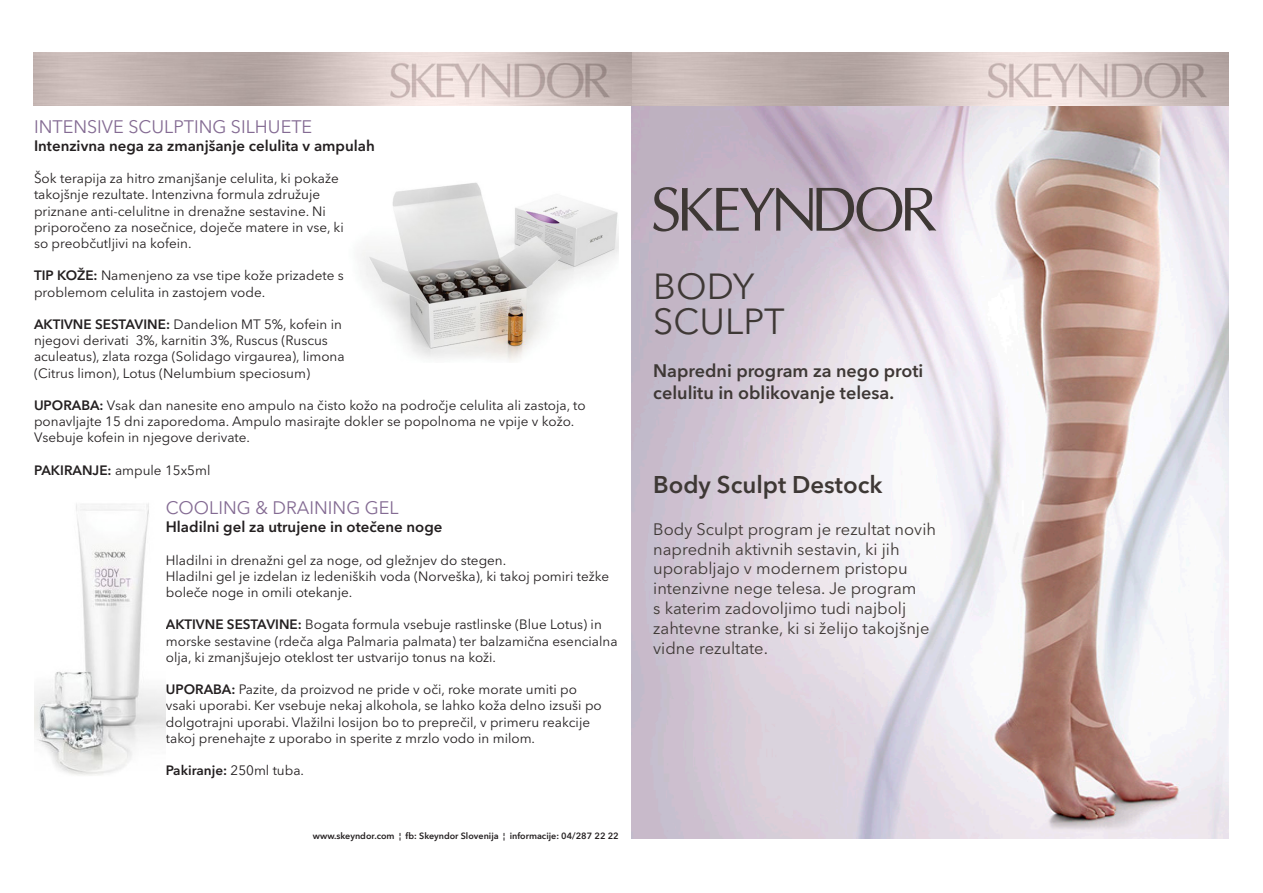
<style>
.page{position:relative;width:1263px;height:893px;background:#fff}
.page>*{position:absolute;margin:0;border:0;box-sizing:border-box;transform-origin:0 0}
.t1{font:36px "Avenir Next LT Pro";color:#3e3835}
.t2{font:600 24px "Avenir Next LT Pro";color:#3e3835}
.t3{font:600 18px/21.6px "Avenir Next LT Pro";color:#3e3835}
.t4{font:18px "Avenir Next LT Pro";color:#846b93}
.t5{font:16.5px/19.8px "Avenir Next LT Pro";color:#3e3835}
.t6{font:600 15px "Avenir Next LT Pro";color:#231f20}
.t7{font:13.5px/16.2px "Avenir Next LT Pro";color:#231f20}
.t8{font:600 13.5px "Avenir Next LT Pro";color:#231f20}
.t9{font:600 9px "Avenir Next LT Pro";color:#231f20}
.s1{font-weight:600}
.s2{font-weight:400}
</style>
<div class="page">
<img style="left:631px;top:52px;width:598px;height:787px">
<img style="left:33px;top:52px;width:598px;height:54px">
<svg style="left:653px;top:187px;width:283px;height:44px;background:#a0939f"></svg>
<img style="left:361px;top:182px;width:258px;height:179px">
<img style="left:34px;top:503px;width:132px;height:273px">
<p class="t4" style="left:34px;top:116px;width:280px">INTENSIVE SCULPTING SILHUETE</p>
<p class="t6" style="left:34px;top:136px;width:342px">Intenzivna nega za zmanjšanje celulita v ampulah</p>
<p class="t7" style="left:34px;top:170px;width:311px">Šok terapija za hitro zmanjšanje celulita, ki pokaže takojšnje rezultate. Intenzivna formula združuje priznane anti-celulitne in drenažne sestavine. Ni priporočeno za nosečnice, doječe matere in vse, ki so preobčutljivi na kofein.</p>
<p class="t7" style="left:34px;top:268px;width:311px"><span class="s1">TIP KOŽE:</span> Namenjeno za vse tipe kože prizadete s problemom celulita in zastojem vode.</p>
<p class="t7" style="left:34px;top:316px;width:312px"><span class="s1">AKTIVNE SESTAVINE:</span> Dandelion MT 5%, kofein in njegovi derivati 3%, karnitin 3%, Ruscus (Ruscus aculeatus), zlata rozga (Solidago virgaurea), limona (Citrus limon), Lotus (Nelumbium speciosum)</p>
<p class="t7" style="left:34px;top:397px;width:553px"><span class="s1">UPORABA:</span> Vsak dan nanesite eno ampulo na čisto kožo na področje celulita ali zastoja, to ponavljajte 15 dni zaporedoma. Ampulo masirajte dokler se popolnoma ne vpije v kožo.</p>
<p class="t7" style="left:34px;top:430px;width:217px">Vsebuje kofein in njegove derivate.</p>
<p class="t7" style="left:34px;top:462px;width:178px"><span class="s1">PAKIRANJE:</span> ampule 15x5ml</p>
<p class="t4" style="left:166px;top:497px;width:234px">COOLING &amp; DRAINING GEL</p>
<p class="t6" style="left:166px;top:518px;width:278px">Hladilni gel za utrujene in otečene noge</p>
<p class="t7" style="left:166px;top:552px;width:342px">Hladilni in drenažni gel za noge, od gležnjev do stegen.</p>
<p class="t7" style="left:166px;top:568px;width:445px">Hladilni gel je izdelan iz ledeniških voda (Norveška), ki takoj pomiri težke boleče noge in omili otekanje.</p>
<p class="t7" style="left:166px;top:616px;width:453px"><span class="s1">AKTIVNE SESTAVINE:</span> Bogata formula vsebuje rastlinske (Blue Lotus) in morske sestavine (rdeča alga Palmaria palmata) ter balzamična esencialna olja, ki zmanjšujejo oteklost ter ustvarijo tonus na koži.</p>
<p class="t7" style="left:166px;top:681px;width:437px"><span class="s1">UPORABA:</span> Pazite, da proizvod ne pride v oči, roke morate umiti po vsaki uporabi. Ker vsebuje nekaj alkohola, se lahko koža delno izsuši po dolgotrajni uporabi. Vlažilni losijon bo to preprečil, v primeru reakcije takoj prenehajte z uporabo in sperite z mrzlo vodo in milom.</p>
<p class="t8" style="left:166px;top:762px;width:140px">Pakiranje: <span class="s2">250ml tuba.</span></p>
<p class="t9" style="left:313px;top:830px;width:307px">www.skeyndor.com ¦ fb: Skeyndor Slovenija ¦ informacije: 04/287 22 22</p>
<p class="t1" style="left:653px;top:265px;width:103px">BODY</p>
<p class="t1" style="left:653px;top:300px;width:133px">SCULPT</p>
<p class="t3" style="left:653px;top:360px;width:272px">Napredni program za nego proti celulitu in oblikovanje telesa.</p>
<p class="t2" style="left:653px;top:470px;width:231px">Body Sculpt Destock</p>
<p class="t5" style="left:653px;top:519px;width:284px">Body Sculpt program je rezultat novih naprednih aktivnih sestavin, ki jih uporabljajo v modernem pristopu intenzivne nege telesa. Je program<br>s katerim zadovoljimo tudi najbolj zahtevne stranke, ki si želijo takojšnje vidne rezultate.</p>
</div>
